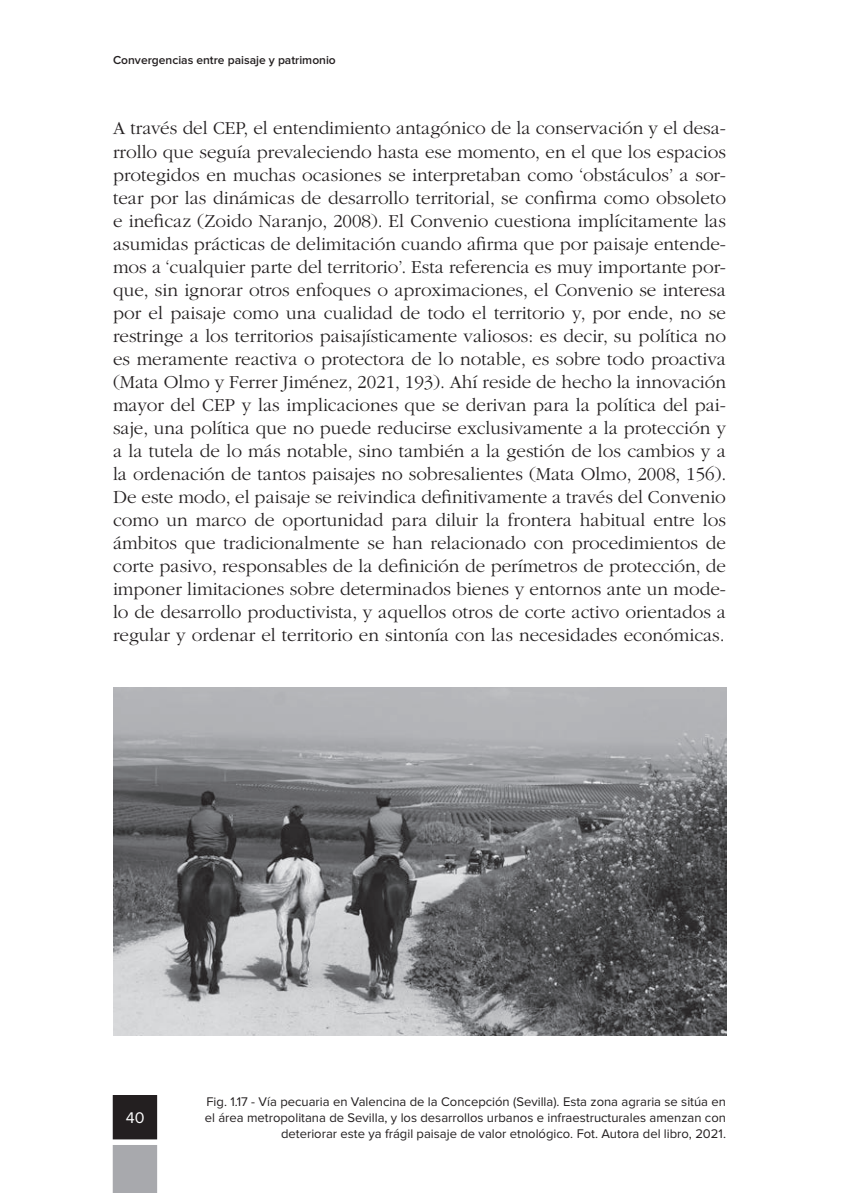
<style>
.page{position:relative;width:842px;height:1193px;background:#fff}
.page>*{position:absolute;margin:0;border:0;box-sizing:border-box;transform-origin:0 0}
.t1{font:300 19px/23px "ITC Garamond Std";color:#231f20;text-align:justify}
.t2{font:16px "Proxima Nova";color:#fff}
.t3{font:13px/16px "Proxima Nova";color:#231f20;text-align:right}
.t4{font:600 12px "Proxima Nova";color:#231f20}
</style>
<div class="page">
<div style="left:113px;top:1095px;width:43px;height:44px;background:#231f20"></div>
<div style="left:113px;top:1095px;width:44px;height:44px;border:1px solid #231f20"></div>
<div style="left:113px;top:1145px;width:44px;height:48px;background:#a8a9ad"></div>
<img style="left:113px;top:687px;width:612px;height:349px">
<p class="t4" style="left:113px;top:55px;width:224px">Convergencias entre paisaje y patrimonio</p>
<p class="t1" style="left:113px;top:117px;width:614px">A través del CEP, el entendimiento antagónico de la conservación y el desa&shy;rrollo que seguía prevaleciendo hasta ese momento, en el que los espacios protegidos en muchas ocasiones se interpretaban como ‘obstáculos’ a sor&shy;tear por las dinámicas de desarrollo territorial, se confirma como obsoleto e ineficaz (Zoido Naranjo, 2008). El Convenio cuestiona implícitamente las asumidas prácticas de delimitación cuando afirma que por paisaje entende&shy;mos a ‘cualquier parte del territorio’. Esta referencia es muy importante por&shy;que, sin ignorar otros enfoques o aproximaciones, el Convenio se interesa por el paisaje como una cualidad de todo el territorio y, por ende, no se restringe a los territorios paisajísticamente valiosos: es decir, su política no es meramente reactiva o protectora de lo notable, es sobre todo proactiva (Mata Olmo y Ferrer Jiménez, 2021, 193). Ahí reside de hecho la innovación mayor del CEP y las implicaciones que se derivan para la política del pai&shy;saje, una política que no puede reducirse exclusivamente a la protección y a la tutela de lo más notable, sino también a la gestión de los cambios y a la ordenación de tantos paisajes no sobresalientes (Mata Olmo, 2008, 156).<br>De este modo, el paisaje se reivindica definitivamente a través del Convenio como un marco de oportunidad para diluir la frontera habitual entre los ámbitos que tradicionalmente se han relacionado con procedimientos de corte pasivo, responsables de la definición de perímetros de protección, de imponer limitaciones sobre determinados bienes y entornos ante un mode&shy;lo de desarrollo productivista, y aquellos otros de corte activo orientados a regular y ordenar el territorio en sintonía con las necesidades económicas.</p>
<p class="t2" style="left:126px;top:1110px;width:20px">40</p>
<p class="t3" style="left:205px;top:1094px;width:522px">Fig. 1.17 - Vía pecuaria en Valencina de la Concepción (Sevilla). Esta zona agraria se sitúa en el área metropolitana de Sevilla, y los desarrollos urbanos e infraestructurales amenzan con deteriorar este ya frágil paisaje de valor etnológico. Fot. Autora del libro, 2021.</p>
</div>
